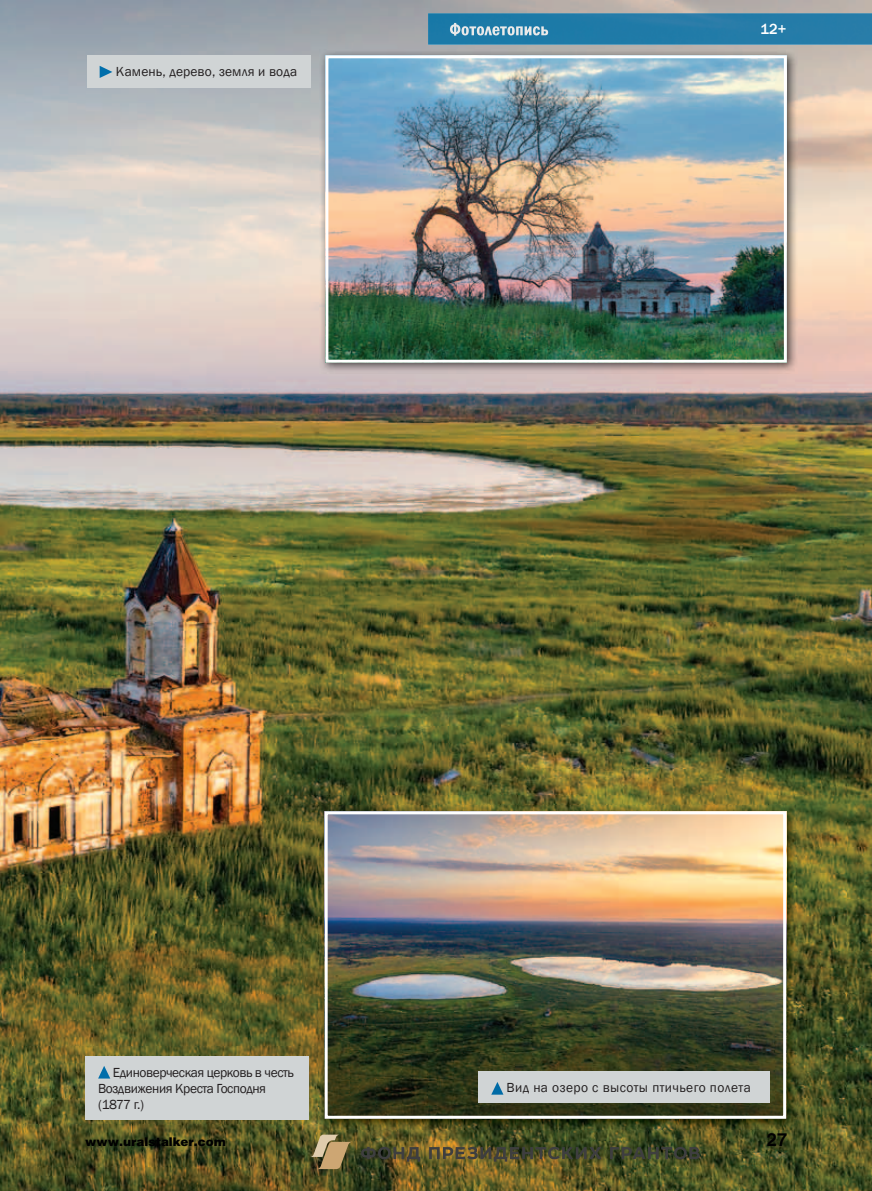
<style>
.page{position:relative;width:872px;height:1191px;background:#fff}
.page>*{position:absolute;margin:0;border:0;box-sizing:border-box;transform-origin:0 0}
.t1{font:700 18px "Helios";color:#010101}
.t2{font:500 15px "Franklin Gothic";color:#fff}
.t3{font:13.5px/16.2px "Franklin Gothic";letter-spacing:-.03em;color:#231f20}
.t4{font:13.5px "Franklin Gothic";letter-spacing:.03em;color:#231f20}
.t5{font:13.5px "Franklin Gothic";letter-spacing:.01em;color:#231f20}
.t6{font:12px "Helios Black C";color:#010101}
</style>
<div class="page">
<img style="left:0;top:0;width:872px;height:1191px">
<svg style="left:361px;top:1146px;width:59px;height:15px"></svg>
<svg style="left:429px;top:1146px;width:172px;height:15px"></svg>
<svg style="left:610px;top:1146px;width:89px;height:13px"></svg>
<svg style="left:310px;top:1134px;width:43px;height:35px"></svg>
<img style="left:428px;top:13px;width:444px;height:32px">
<img style="left:450px;top:23px;width:98px;height:13px">
<div style="left:87px;top:55px;width:223px;height:32px;background:#d0d4d5"></div>
<svg style="left:100px;top:66px;width:12px;height:12px"></svg>
<img style="left:319px;top:49px;width:478px;height:324px">
<img style="left:325px;top:55px;width:462px;height:308px">
<img style="left:318px;top:805px;width:478px;height:324px">
<img style="left:325px;top:811px;width:461px;height:307px">
<div style="left:85px;top:1056px;width:224px;height:63px;background:#d0d4d5"></div>
<svg style="left:98px;top:1066px;width:12px;height:12px"></svg>
<div style="left:478px;top:1071px;width:292px;height:31px;background:#d0d4d5"></div>
<svg style="left:491px;top:1082px;width:12px;height:12px"></svg>
<p class="t5" style="left:116px;top:64px;width:183px">Камень, дерево, земля и вода</p>
<p class="t2" style="left:760px;top:20px;width:27px">12+</p>
<p class="t3" style="left:98px;top:1064px;width:197px;text-indent:15px">Единоверческая церковь в честь<br>Воздвижения Креста Господня (1877 г.)</p>
<p class="t4" style="left:506px;top:1078px;width:246px">Вид на озеро с высоты птичьего полета</p>
<p class="t6" style="left:85px;top:1134px;width:142px">www.uralstalker.com</p>
<p class="t1" style="left:767px;top:1129px;width:22px">27</p>
</div>
